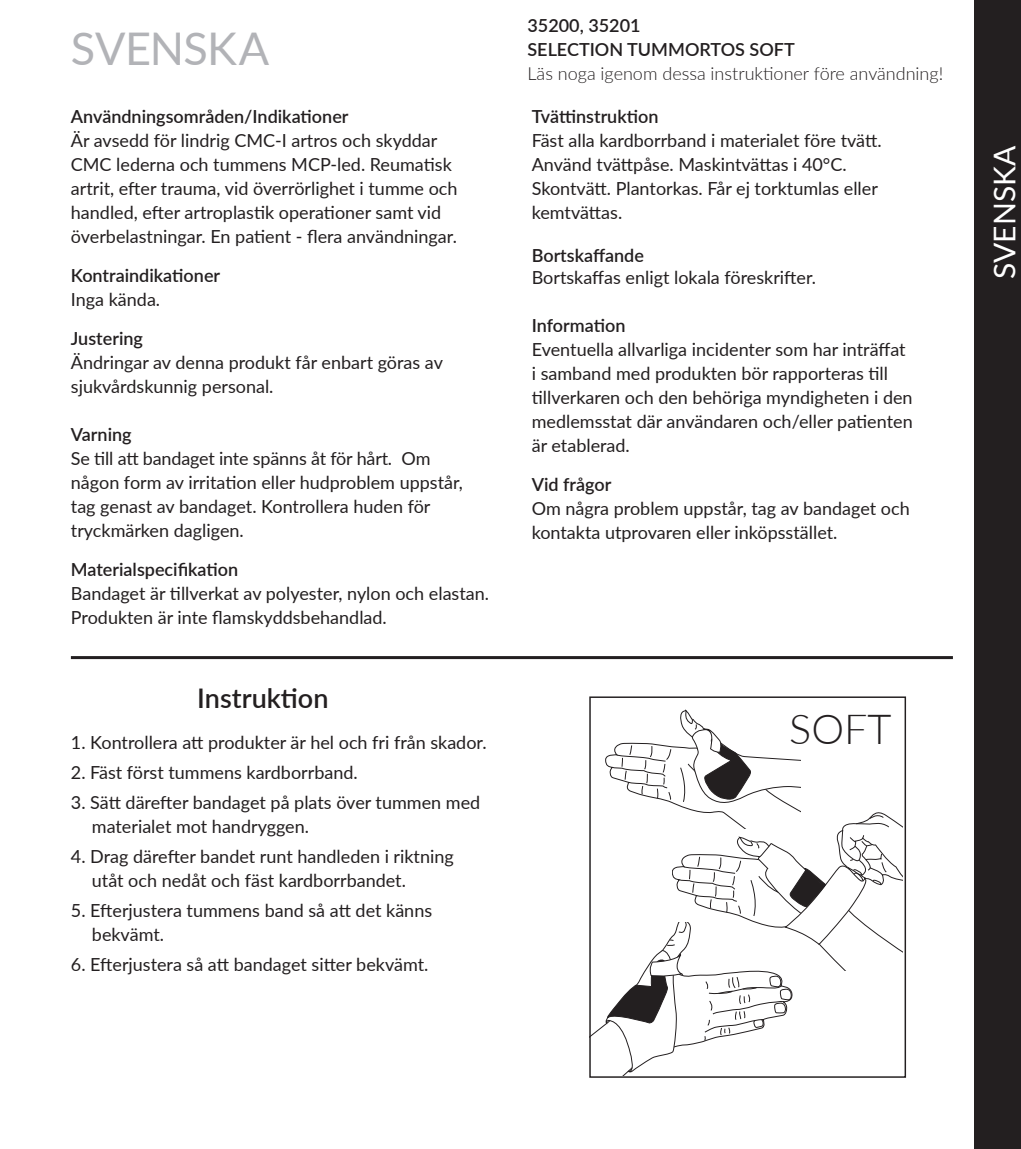
<style>
.page{position:relative;width:1021px;height:1149px;background:#fff}
.page>*{position:absolute;margin:0;border:0;box-sizing:border-box;transform-origin:0 0}
.t1{font:45px "Lato";letter-spacing:-.01em;color:#b2b3b7}
.t2{font:300 41.4px "Lato";color:#231f20}
.t3{font:30px "Lato";color:#fff}
.t4{font:600 27px "Lato";color:#231f20}
.t5{font:18px/24px "Lato";color:#231f20}
.t6{font:600 18px "Lato";color:#231f20}
.t7{font:300 18px "Lato";color:#231f20}
</style>
<div class="page">
<hr style="left:71px;top:656px;width:881px;height:3px;background:#231f20">
<svg style="left:591px;top:709px;width:312px;height:365px"></svg>
<div style="left:589px;top:696px;width:317px;height:381px;border:1px solid #231f20"></div>
<div style="left:974px;top:0;width:46px;height:1148px;background:#231f20"></div>
<p class="t1" style="left:71px;top:16px;width:200px">SVENSKA</p>
<p class="t6" style="left:71px;top:103px;width:279px">Användningsområden/Indikationer</p>
<p class="t5" style="left:71px;top:127px;width:388px">Är avsedd för lindrig CMC-I artros och skyddar CMC lederna och tummens MCP-led. Reumatisk artrit, efter trauma, vid överrörlighet i tumme och handled, efter artroplastik operationer samt vid överbelastningar. En patient - flera användningar.</p>
<p class="t6" style="left:71px;top:262px;width:151px">Kontraindikationer</p>
<p class="t5" style="left:71px;top:286px;width:91px">Inga kända.</p>
<p class="t6" style="left:71px;top:325px;width:74px">Justering</p>
<p class="t5" style="left:71px;top:349px;width:373px">Ändringar av denna produkt får enbart göras av sjukvårdskunnig personal.</p>
<p class="t6" style="left:71px;top:421px;width:62px">Varning</p>
<p class="t5" style="left:71px;top:445px;width:393px">Se till att bandaget inte spänns åt för hårt. Om någon form av irritation eller hudproblem uppstår, tag genast av bandaget. Kontrollera huden för tryckmärken dagligen.</p>
<p class="t6" style="left:71px;top:556px;width:169px">Materialspecifikation</p>
<p class="t5" style="left:71px;top:580px;width:419px">Bandaget är tillverkat av polyester, nylon och elastan.<br>Produkten är inte flamskyddsbehandlad.</p>
<p class="t4" style="left:197px;top:678px;width:133px">Instruktion</p>
<p class="t5" style="left:71px;top:729px;width:417px">1. Kontrollera att produkter är hel och fri från skador.</p>
<p class="t5" style="left:71px;top:759px;width:288px">2. Fäst först tummens kardborrband.</p>
<p class="t5" style="left:92px;top:789px;width:390px;text-indent:-21px">3. Sätt därefter bandaget på plats över tummen med materialet mot handryggen.</p>
<p class="t5" style="left:71px;top:843px;width:384px">4. Drag därefter bandet runt handleden i riktning</p>
<p class="t5" style="left:92px;top:867px;width:315px">utåt och nedåt och fäst kardborrbandet.</p>
<p class="t5" style="left:92px;top:897px;width:342px;text-indent:-21px">5. Efterjustera tummens band så att det känns bekvämt.</p>
<p class="t5" style="left:71px;top:951px;width:359px">6. Efterjustera så att bandaget sitter bekvämt.</p>
<p class="t6" style="left:527px;top:13px;width:115px">35200, 35201</p>
<p class="t6" style="left:527px;top:37px;width:269px">SELECTION TUMMORTOS SOFT</p>
<p class="t7" style="left:527px;top:61px;width:417px">Läs noga igenom dessa instruktioner före användning!</p>
<p class="t6" style="left:531px;top:103px;width:128px">Tvättinstruktion</p>
<p class="t5" style="left:531px;top:127px;width:351px">Fäst alla kardborrband i materialet före tvätt.<br>Använd tvättpåse. Maskintvättas i 40°C.<br>Skontvätt. Plantorkas. Får ej torktumlas eller kemtvättas.</p>
<p class="t6" style="left:531px;top:242px;width:114px">Bortskaffande</p>
<p class="t5" style="left:531px;top:264px;width:286px">Bortskaffas enligt lokala föreskrifter.</p>
<p class="t6" style="left:531px;top:312px;width:95px">Information</p>
<p class="t5" style="left:531px;top:336px;width:382px">Eventuella allvarliga incidenter som har inträffat i samband med produkten bör rapporteras till tillverkaren och den behöriga myndigheten i den medlemsstat där användaren och/eller patienten är etablerad.</p>
<p class="t6" style="left:531px;top:471px;width:81px">Vid frågor</p>
<p class="t5" style="left:531px;top:495px;width:379px">Om några problem uppstår, tag av bandaget och kontakta utprovaren eller inköpsstället.</p>
<p class="t2" style="left:789px;top:700px;width:104px">SOFT</p>
<p class="t3" style="left:982px;top:279px;width:134px;rotate:-90deg">SVENSKA</p>
</div>
